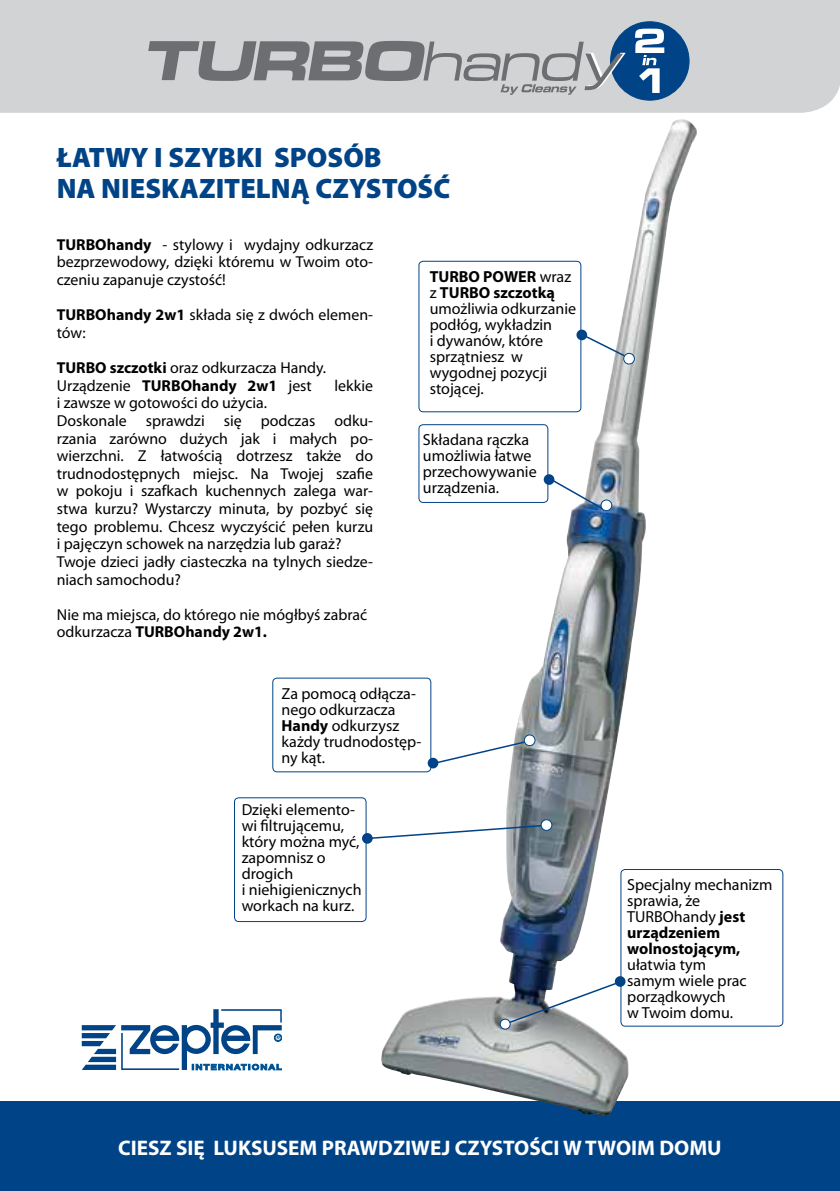
<style>
.page{position:relative;width:840px;height:1191px;background:#fff}
.page>*{position:absolute;margin:0;border:0;box-sizing:border-box;transform-origin:0 0}
.t1{font:900 28.2px/31.8px "Myriad Pro";color:#004386}
.t2{font:700 21.2px "Myriad Pro";color:#fff}
.t3{font:16px/16px "Myriad Pro";color:#000}
.t4{font:15.8px/17.6px "Myriad Pro";color:#000}
.s1{font-weight:700}
</style>
<div class="page">
<div style="left:0;top:0;width:839px;height:113px;background:#d1d3d4"></div>
<div style="left:610px;top:22px;width:78px;height:78px;background:#004386;border-radius:50%"></div>
<svg style="left:635px;top:29px;width:29px;height:64px"></svg>
<svg style="left:148px;top:41px;width:477px;height:54px;background:#aaadb0"></svg>
<div style="left:0;top:1101px;width:839px;height:90px;background:#004386"></div>
<svg style="left:82px;top:1009px;width:200px;height:61px"></svg>
<img style="left:381px;top:119px;width:316px;height:997px">
<div style="left:620px;top:869px;width:162px;height:157px;border:1px solid #004386;border-radius:4px"></div>
<div style="left:234px;top:797px;width:132px;height:125px;border:1px solid #004386;border-radius:4px"></div>
<div style="left:272px;top:677px;width:159px;height:95px;border:1px solid #004386;border-radius:4px"></div>
<svg style="left:576px;top:329px;width:11px;height:11px"></svg>
<svg style="left:583px;top:334px;width:47px;height:26px"></svg>
<div style="left:418px;top:261px;width:163px;height:151px;border:1px solid #004386;border-radius:4px"></div>
<div style="left:623px;top:353px;width:11px;height:11px;background:#fff;border-radius:50%"></div>
<div style="left:623px;top:353px;width:11px;height:11px;border:1px solid #004386;border-radius:50%"></div>
<div style="left:418px;top:424px;width:130px;height:79px;border:1px solid #004386;border-radius:4px"></div>
<div style="left:543px;top:474px;width:11px;height:11px;background:#004386;border-radius:50%"></div>
<svg style="left:549px;top:478px;width:55px;height:32px"></svg>
<div style="left:600px;top:500px;width:11px;height:10px;background:#fff;border-radius:50%"></div>
<div style="left:600px;top:499px;width:11px;height:12px;border:1px solid #004386;border-radius:50%"></div>
<svg style="left:427px;top:757px;width:11px;height:11px"></svg>
<svg style="left:432px;top:739px;width:100px;height:26px"></svg>
<div style="left:524px;top:735px;width:10px;height:10px;background:#fff;border-radius:50%"></div>
<div style="left:523px;top:734px;width:12px;height:12px;border:1px solid #004386;border-radius:50%"></div>
<div style="left:362px;top:833px;width:10px;height:10px;background:#004386;border-radius:50%"></div>
<svg style="left:366px;top:823px;width:181px;height:17px"></svg>
<div style="left:541px;top:819px;width:10px;height:11px;background:#fff;border-radius:50%"></div>
<div style="left:540px;top:819px;width:12px;height:11px;border:1px solid #004386;border-radius:50%"></div>
<svg style="left:504px;top:980px;width:116px;height:45px"></svg>
<div style="left:614px;top:976px;width:11px;height:10px;background:#004386;border-radius:50%"></div>
<svg style="left:500px;top:1019px;width:10px;height:10px"></svg>
<div style="left:499px;top:1018px;width:11px;height:11px;border:1px solid #004386;border-radius:50%"></div>
<h1 class="t1" style="left:57px;top:142px;width:395px">ŁATWY I SZYBKI SPOSÓB<br>NA NIESKAZITELNĄ CZYSTOŚĆ</h1>
<p class="t4" style="left:57px;top:235px;width:318px;text-align:justify"><span class="s1">TURBOhandy</span> - stylowy i wydajny odkurzacz bezprzewodowy, dzięki któremu w Twoim oto&shy;czeniu zapanuje czystość!</p>
<p class="t4" style="left:57px;top:306px;width:318px"><span class="s1">TURBOhandy 2w1</span> składa się z dwóch elemen&shy;tów:</p>
<p class="t4" style="left:57px;top:359px;width:271px"><span class="s1">TURBO szczotki</span> oraz odkurzacza Handy.<br>Urządzenie <span class="s1">TURBOhandy 2w1</span> jest</p>
<p class="t4" style="left:334px;top:376px;width:40px">lekkie</p>
<p class="t4" style="left:57px;top:394px;width:318px">i zawsze w gotowości do użycia.<br>Doskonale sprawdzi się podczas odku&shy;rzania zarówno dużych jak i małych po&shy;wierzchni. Z łatwością dotrzesz także do trudnodostępnych miejsc. Na Twojej szafie w pokoju i szafkach kuchennych zalega war&shy;stwa kurzu? Wystarczy minuta, by pozbyć się tego problemu. Chcesz wyczyścić pełen kurzu i pajęczyn schowek na narzędzia lub garaż?<br>Twoje dzieci jadły ciasteczka na tylnych siedze&shy;niach samochodu?</p>
<p class="t4" style="left:57px;top:605px;width:312px">Nie ma miejsca, do którego nie mógłbyś zabrać odkurzacza <span class="s1">TURBOhandy 2w1.</span></p>
<p class="t3" style="left:429px;top:268px;width:148px"><span class="s1">TURBO POWER</span> wraz z <span class="s1">TURBO szczotką </span>umożliwia odkurzanie podłóg, wykładzin<br>i dywanów, które sprzątniesz w wygodnej pozycji stojącej.</p>
<p class="t3" style="left:422px;top:431px;width:115px">Składana rączka umożliwia łatwe przechowywanie urządzenia.</p>
<p class="t3" style="left:281px;top:685px;width:141px">Za pomocą odłącza&shy;nego odkurzacza<br><span class="s1">Handy</span> odkurzysz każdy trudnodostęp&shy;ny kąt.</p>
<p class="t3" style="left:241px;top:801px;width:121px">Dzięki elemento&shy;wi filtrującemu, który można myć, zapomnisz o drogich<br>i niehigienicznych workach na kurz.</p>
<p class="t3" style="left:627px;top:876px;width:147px">Specjalny mechanizm sprawia, że<br>TURBOhandy <span class="s1">jest urządzeniem wolnostojącym,</span></p>
<p class="t3" style="left:627px;top:956px;width:121px">ułatwia tym samym wiele prac porządkowych<br>w Twoim domu.</p>
<h2 class="t2" style="left:118px;top:1133px;width:604px">CIESZ SIĘ LUKSUSEM PRAWDZIWEJ CZYSTOŚCI W TWOIM DOMU</h2>
</div>
